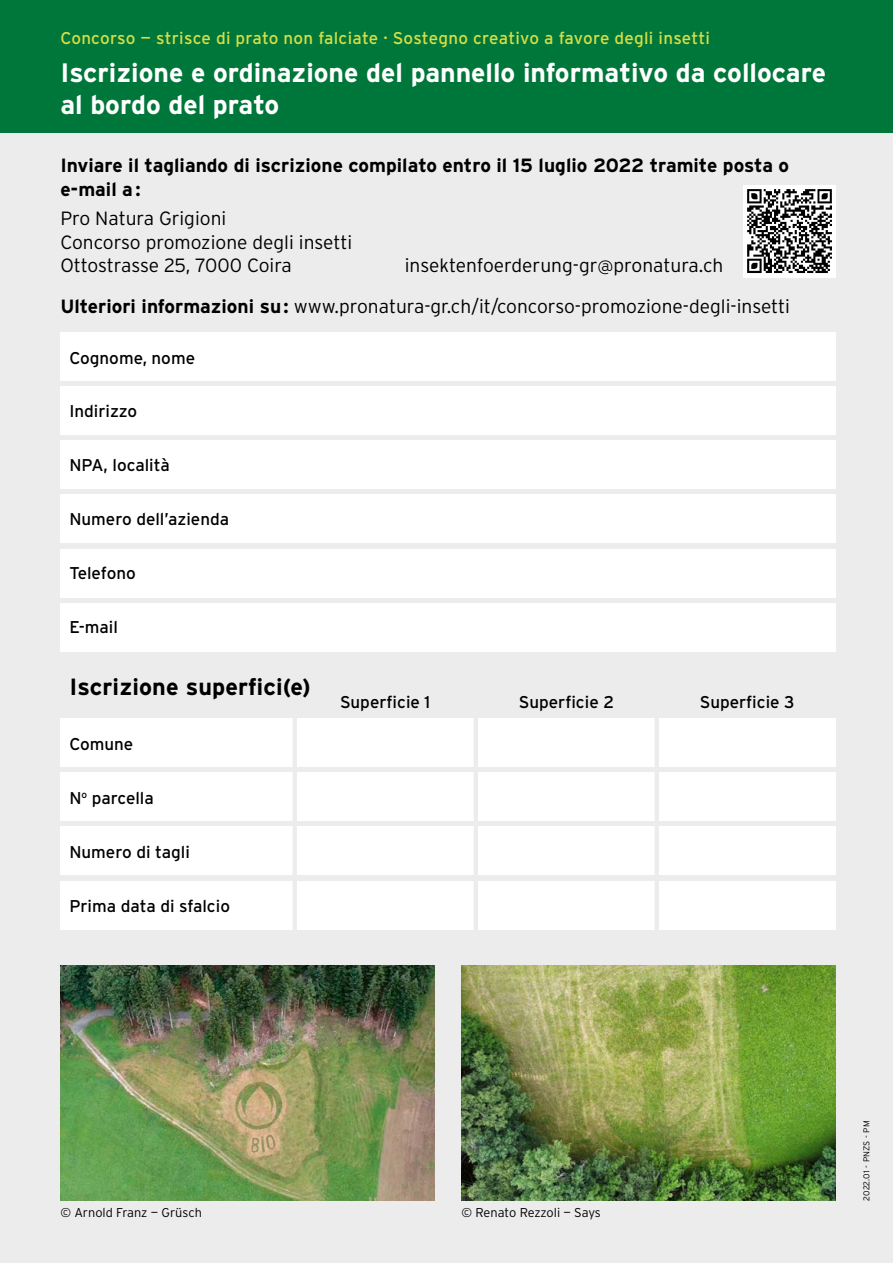
<style>
.page{position:relative;width:893px;height:1263px;background:#ececec}
.page>*{position:absolute;margin:0;border:0;box-sizing:border-box;transform-origin:0 0}
.t1{font:700 26.55px/32px "Interstate";color:#fff}
.t2{font:700 23.4px "Interstate";letter-spacing:.005em;color:#000}
.t3{font:300 19.2px/23.4px "Interstate";color:#000}
.t4{font:700 19.2px/23.4px "Interstate";color:#000}
.t5{font:17.1px "Interstate";color:#000}
.t6{font:17.1px "Interstate";letter-spacing:.015em;color:#d6de46}
.t7{font:300 12.75px "Interstate";color:#000}
.t8{font:300 8.55px "Interstate";letter-spacing:.015em;color:#000}
.s1{font-weight:700}
</style>
<div class="page">
<div style="left:0;top:0;width:893px;height:133px;background:#00773a"></div>
<img style="left:60px;top:965px;width:374px;height:236px">
<img style="left:462px;top:965px;width:374px;height:236px">
<div style="left:60px;top:332px;width:776px;height:48px;background:#fff"></div>
<div style="left:60px;top:549px;width:776px;height:48px;background:#fff"></div>
<div style="left:60px;top:386px;width:776px;height:48px;background:#fff"></div>
<div style="left:60px;top:603px;width:776px;height:49px;background:#fff"></div>
<div style="left:60px;top:440px;width:776px;height:49px;background:#fff"></div>
<div style="left:60px;top:495px;width:776px;height:48px;background:#fff"></div>
<div style="left:60px;top:718px;width:776px;height:48px;background:#fff"></div>
<div style="left:60px;top:772px;width:776px;height:49px;background:#fff"></div>
<div style="left:60px;top:827px;width:776px;height:48px;background:#fff"></div>
<div style="left:60px;top:881px;width:776px;height:48px;background:#fff"></div>
<hr style="left:293px;top:712px;width:4px;height:220px;background:#ececec">
<hr style="left:474px;top:712px;width:4px;height:220px;background:#ececec">
<hr style="left:655px;top:712px;width:4px;height:220px;background:#ececec">
<div style="left:743px;top:185px;width:93px;height:93px;background:#fff"></div>
<img style="left:747px;top:189px;width:85px;height:84px">
<p class="t6" style="left:60px;top:27px;width:651px">Concorso — strisce di prato non falciate · Sostegno creativo a favore degli insetti</p>
<p class="t1" style="left:60px;top:56px;width:767px">Iscrizione e ordinazione del pannello informativo da collocare al bordo del prato</p>
<p class="t4" style="left:60px;top:154px;width:730px">Inviare il tagliando di iscrizione compilato entro il 15 luglio 2022 tramite posta o e-mail a :</p>
<p class="t3" style="left:60px;top:207px;width:293px">Pro Natura Grigioni<br>Concorso promozione degli insetti<br>Ottostrasse 25, 7000 Coira</p>
<p class="t3" style="left:60px;top:245px;width:731px;line-height:40.5px;text-indent:344px">insektenfoerderung-gr@pronatura.ch<br><span class="s1">Ulteriori informazioni su :</span> www.pronatura-gr.ch/it/concorso-promozione-degli-insetti</p>
<p class="t5" style="left:69px;top:347px;width:127px">Cognome, nome</p>
<p class="t5" style="left:69px;top:401px;width:69px">Indirizzo</p>
<p class="t5" style="left:69px;top:455px;width:102px">NPA, località</p>
<p class="t5" style="left:69px;top:509px;width:161px">Numero dell’azienda</p>
<p class="t5" style="left:69px;top:563px;width:68px">Telefono</p>
<p class="t5" style="left:69px;top:616px;width:50px">E-mail</p>
<p class="t2" style="left:69px;top:672px;width:243px">Iscrizione superfici(e)</p>
<p class="t5" style="left:69px;top:733px;width:66px">Comune</p>
<p class="t5" style="left:69px;top:787px;width:86px">N<sup>o</sup> parcella</p>
<p class="t5" style="left:69px;top:841px;width:122px">Numero di tagli</p>
<p class="t5" style="left:69px;top:895px;width:162px">Prima data di sfalcio</p>
<p class="t5" style="left:340px;top:691px;width:92px">Superficie 1</p>
<p class="t5" style="left:519px;top:691px;width:97px">Superficie 2</p>
<p class="t5" style="left:700px;top:691px;width:96px">Superficie 3</p>
<p class="t7" style="left:60px;top:1205px;width:143px">© Arnold Franz — Grüsch</p>
<p class="t7" style="left:462px;top:1205px;width:141px">© Renato Rezzoli — Says</p>
<p class="t8" style="left:861px;top:1201px;width:82px;rotate:-90deg">2022.01 - PNZS - PM</p>
</div>
